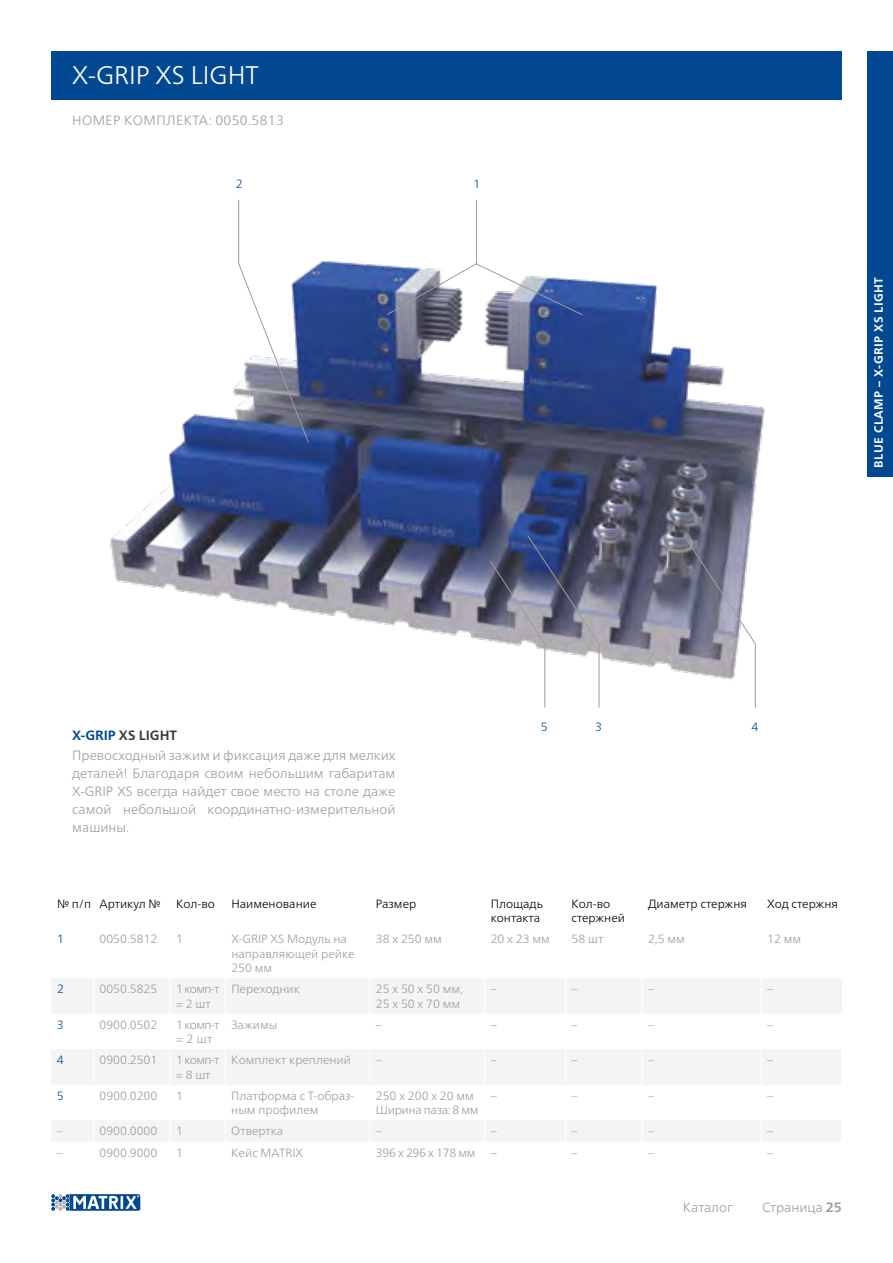
<style>
.page{position:relative;width:893px;height:1263px;background:#fff}
.page>*{position:absolute;margin:0;border:0;box-sizing:border-box;transform-origin:0 0}
.t1{font:300 25.5px "Frutiger Neue LTCYR";color:#fff}
.t2{font:300 13.5px/18px "Frutiger Neue LTCYR";color:#9d9d9c}
.t3{font:300 13.5px "Frutiger Neue LTCYR";letter-spacing:.03em;color:#9d9d9c}
.t4{font:300 12px/14.4px "Frutiger Neue LTCYR";color:#9d9d9c}
.t5{font:300 12px/14.4px "Frutiger Neue LTCYR";color:#000}
.t6{font:300 12px/14.4px "Frutiger Neue LTCYR";letter-spacing:-.025em;color:#9d9d9c}
.t7{font:700 12px "Frutiger Neue LTCYR";letter-spacing:.04em;color:#fff}
.t8{font:300 12px "Frutiger Neue LTCYR";color:#034991}
.s1{font-weight:700;color:#034991}
.s2{font-weight:700;color:#3c3c3b}
.s3{font-weight:700}
</style>
<div class="page">
<img style="left:110px;top:260px;width:655px;height:433px">
<svg style="left:51px;top:979px;width:791px;height:162px;fill:#f4f4f4"></svg>
<hr style="left:93px;top:978px;width:1px;height:36px;background:#fff">
<hr style="left:170px;top:978px;width:1px;height:36px;background:#fff">
<hr style="left:225px;top:978px;width:1px;height:36px;background:#fff">
<hr style="left:369px;top:978px;width:1px;height:36px;background:#fff">
<hr style="left:484px;top:978px;width:1px;height:36px;background:#fff">
<hr style="left:565px;top:978px;width:1px;height:36px;background:#fff">
<hr style="left:641px;top:978px;width:2px;height:36px;background:#fff">
<hr style="left:93px;top:1014px;width:1px;height:35px;background:#fff">
<hr style="left:170px;top:1014px;width:1px;height:35px;background:#fff">
<hr style="left:225px;top:1014px;width:1px;height:35px;background:#fff">
<hr style="left:369px;top:1014px;width:1px;height:35px;background:#fff">
<hr style="left:484px;top:1014px;width:1px;height:35px;background:#fff">
<hr style="left:565px;top:1014px;width:1px;height:35px;background:#fff">
<hr style="left:641px;top:1014px;width:2px;height:35px;background:#fff">
<hr style="left:93px;top:1049px;width:1px;height:36px;background:#fff">
<hr style="left:170px;top:1049px;width:1px;height:36px;background:#fff">
<hr style="left:225px;top:1049px;width:1px;height:36px;background:#fff">
<hr style="left:369px;top:1049px;width:1px;height:36px;background:#fff">
<hr style="left:484px;top:1049px;width:1px;height:36px;background:#fff">
<hr style="left:565px;top:1049px;width:1px;height:36px;background:#fff">
<hr style="left:641px;top:1049px;width:2px;height:36px;background:#fff">
<hr style="left:761px;top:1049px;width:1px;height:36px;background:#fff">
<hr style="left:93px;top:1085px;width:1px;height:35px;background:#fff">
<hr style="left:170px;top:1085px;width:1px;height:35px;background:#fff">
<hr style="left:225px;top:1085px;width:1px;height:35px;background:#fff">
<hr style="left:369px;top:1085px;width:1px;height:35px;background:#fff">
<hr style="left:484px;top:1085px;width:1px;height:35px;background:#fff">
<hr style="left:565px;top:1085px;width:1px;height:35px;background:#fff">
<hr style="left:641px;top:1085px;width:2px;height:35px;background:#fff">
<hr style="left:761px;top:1085px;width:1px;height:35px;background:#fff">
<hr style="left:641px;top:1120px;width:2px;height:21px;background:#fff">
<svg style="left:93px;top:1120px;width:1px;height:21px"></svg>
<svg style="left:170px;top:1120px;width:1px;height:21px"></svg>
<svg style="left:225px;top:1120px;width:1px;height:21px"></svg>
<svg style="left:369px;top:1120px;width:1px;height:21px"></svg>
<svg style="left:484px;top:1120px;width:1px;height:21px"></svg>
<svg style="left:565px;top:1120px;width:1px;height:21px"></svg>
<svg style="left:761px;top:1120px;width:1px;height:21px"></svg>
<hr style="left:761px;top:978px;width:1px;height:36px;background:#fff">
<hr style="left:761px;top:1014px;width:1px;height:35px;background:#fff">
<hr style="left:841px;top:1049px;width:1px;height:36px;background:#fff">
<hr style="left:841px;top:1085px;width:1px;height:35px;background:#fff">
<svg style="left:841px;top:1120px;width:1px;height:21px"></svg>
<div style="left:51px;top:51px;width:791px;height:49px;background:#034991"></div>
<div style="left:867px;top:51px;width:26px;height:425px;background:#034991"></div>
<svg style="left:238px;top:199px;width:71px;height:244px"></svg>
<svg style="left:683px;top:535px;width:73px;height:173px"></svg>
<svg style="left:490px;top:535px;width:109px;height:173px"></svg>
<svg style="left:386px;top:199px;width:197px;height:116px"></svg>
<svg style="left:51px;top:1194px;width:89px;height:17px"></svg>
<h1 class="t1" style="left:72px;top:59px;width:188px">X-GRIP XS LIGHT</h1>
<p class="t3" style="left:72px;top:112px;width:213px">НОМЕР КОМПЛЕКТА: 0050.5813</p>
<p class="t8" style="left:236px;top:176px;width:8px">2</p>
<p class="t8" style="left:474px;top:176px;width:8px">1</p>
<p class="t7" style="left:872px;top:468px;width:192px;rotate:-90deg">BLUE CLAMP – X-GRIP XS LIGHT</p>
<p class="t2" style="left:72px;top:725px;width:325px;line-height:20.1px"><span class="s1">X-GRIP</span> <span class="s2">XS LIGHT<br></span>Превосходный зажим и фиксация даже для мелких</p>
<p class="t2" style="left:72px;top:764px;width:325px;text-align:justify">деталей! Благодаря своим небольшим габаритам X-GRIP XS всегда найдет свое место на столе даже самой небольшой координатно-измерительной машины.</p>
<p class="t8" style="left:541px;top:719px;width:8px">5</p>
<p class="t8" style="left:595px;top:719px;width:8px">3</p>
<p class="t8" style="left:751px;top:719px;width:8px">4</p>
<p class="t5" style="left:57px;top:896px;width:105px">№ п/п Артикул №</p>
<p class="t5" style="left:176px;top:896px;width:40px">Кол-во</p>
<p class="t5" style="left:231px;top:896px;width:87px">Наименование</p>
<p class="t5" style="left:376px;top:896px;width:42px">Размер</p>
<p class="t5" style="left:491px;top:896px;width:54px">Площадь контакта</p>
<p class="t5" style="left:571px;top:896px;width:55px">Кол-во стержней</p>
<p class="t5" style="left:648px;top:896px;width:100px">Диаметр стержня</p>
<p class="t5" style="left:767px;top:896px;width:72px">Ход стержня</p>
<p class="t8" style="left:57px;top:932px;width:8px">1</p>
<p class="t4" style="left:100px;top:932px;width:59px">0050.5812</p>
<p class="t4" style="left:176px;top:932px;width:8px">1</p>
<p class="t4" style="left:231px;top:932px;width:125px">X-GRIP XS Модуль на направляющей рейке<br>250 мм</p>
<p class="t4" style="left:376px;top:932px;width:68px">38 x 250 мм</p>
<p class="t4" style="left:491px;top:932px;width:61px">20 x 23 мм</p>
<p class="t4" style="left:571px;top:932px;width:33px">58 шт</p>
<p class="t4" style="left:648px;top:932px;width:38px">2,5 мм</p>
<p class="t4" style="left:767px;top:932px;width:36px">12 мм</p>
<p class="t8" style="left:57px;top:982px;width:8px">2</p>
<p class="t4" style="left:100px;top:982px;width:59px">0050.5825</p>
<p class="t4" style="left:176px;top:982px;width:45px">1 комп-т = 2 шт</p>
<p class="t4" style="left:231px;top:982px;width:70px">Переходник</p>
<p class="t4" style="left:376px;top:982px;width:89px">25 x 50 x 50 мм,<br>25 x 50 x 70 мм</p>
<p class="t4" style="left:491px;top:982px;width:7px">–</p>
<p class="t4" style="left:571px;top:982px;width:7px">–</p>
<p class="t4" style="left:648px;top:982px;width:7px">–</p>
<p class="t4" style="left:767px;top:982px;width:7px">–</p>
<p class="t8" style="left:57px;top:1017px;width:8px">3</p>
<p class="t4" style="left:100px;top:1017px;width:59px">0900.0502</p>
<p class="t4" style="left:176px;top:1017px;width:45px">1 комп-т = 2 шт</p>
<p class="t4" style="left:231px;top:1017px;width:47px">Зажимы</p>
<p class="t4" style="left:376px;top:1017px;width:7px">–</p>
<p class="t4" style="left:491px;top:1017px;width:7px">–</p>
<p class="t4" style="left:571px;top:1017px;width:7px">–</p>
<p class="t4" style="left:648px;top:1017px;width:7px">–</p>
<p class="t4" style="left:767px;top:1017px;width:7px">–</p>
<p class="t8" style="left:57px;top:1053px;width:8px">4</p>
<p class="t4" style="left:99px;top:1053px;width:59px">0900.2501</p>
<p class="t4" style="left:176px;top:1053px;width:45px">1 комп-т = 8 шт</p>
<p class="t4" style="left:231px;top:1053px;width:121px">Комплект креплений</p>
<p class="t4" style="left:376px;top:1053px;width:7px">–</p>
<p class="t4" style="left:491px;top:1053px;width:7px">–</p>
<p class="t4" style="left:571px;top:1053px;width:7px">–</p>
<p class="t4" style="left:648px;top:1053px;width:7px">–</p>
<p class="t4" style="left:767px;top:1053px;width:7px">–</p>
<p class="t8" style="left:57px;top:1088px;width:8px">5</p>
<p class="t4" style="left:99px;top:1088px;width:59px">0900.0200</p>
<p class="t4" style="left:176px;top:1088px;width:8px">1</p>
<p class="t4" style="left:231px;top:1088px;width:125px">Платформа с Т-образ&shy;ным профилем</p>
<p class="t6" style="left:376px;top:1088px;width:104px">250 x 200 x 20 мм<br>Ширина паза: 8 мм</p>
<p class="t4" style="left:491px;top:1088px;width:7px">–</p>
<p class="t4" style="left:571px;top:1088px;width:7px">–</p>
<p class="t4" style="left:648px;top:1088px;width:7px">–</p>
<p class="t4" style="left:767px;top:1088px;width:7px">–</p>
<p class="t4" style="left:57px;top:1124px;width:7px">–</p>
<p class="t4" style="left:99px;top:1124px;width:59px">0900.0000</p>
<p class="t4" style="left:176px;top:1124px;width:8px">1</p>
<p class="t4" style="left:231px;top:1124px;width:54px">Отвертка</p>
<p class="t4" style="left:376px;top:1124px;width:7px">–</p>
<p class="t4" style="left:491px;top:1124px;width:7px">–</p>
<p class="t4" style="left:571px;top:1124px;width:7px">–</p>
<p class="t4" style="left:648px;top:1124px;width:7px">–</p>
<p class="t4" style="left:767px;top:1124px;width:7px">–</p>
<p class="t4" style="left:57px;top:1145px;width:7px">–</p>
<p class="t4" style="left:99px;top:1145px;width:59px">0900.9000</p>
<p class="t4" style="left:176px;top:1145px;width:8px">1</p>
<p class="t4" style="left:231px;top:1145px;width:73px">Кейс MATRIX</p>
<p class="t6" style="left:376px;top:1145px;width:101px">396 х 296 х 178 мм</p>
<p class="t4" style="left:491px;top:1145px;width:7px">–</p>
<p class="t4" style="left:571px;top:1145px;width:7px">–</p>
<p class="t4" style="left:648px;top:1145px;width:7px">–</p>
<p class="t4" style="left:767px;top:1145px;width:7px">–</p>
<p class="t2" style="left:683px;top:1198px;width:51px">Каталог</p>
<p class="t2" style="left:762px;top:1198px;width:81px">Страница <span class="s3">25</span></p>
</div>
